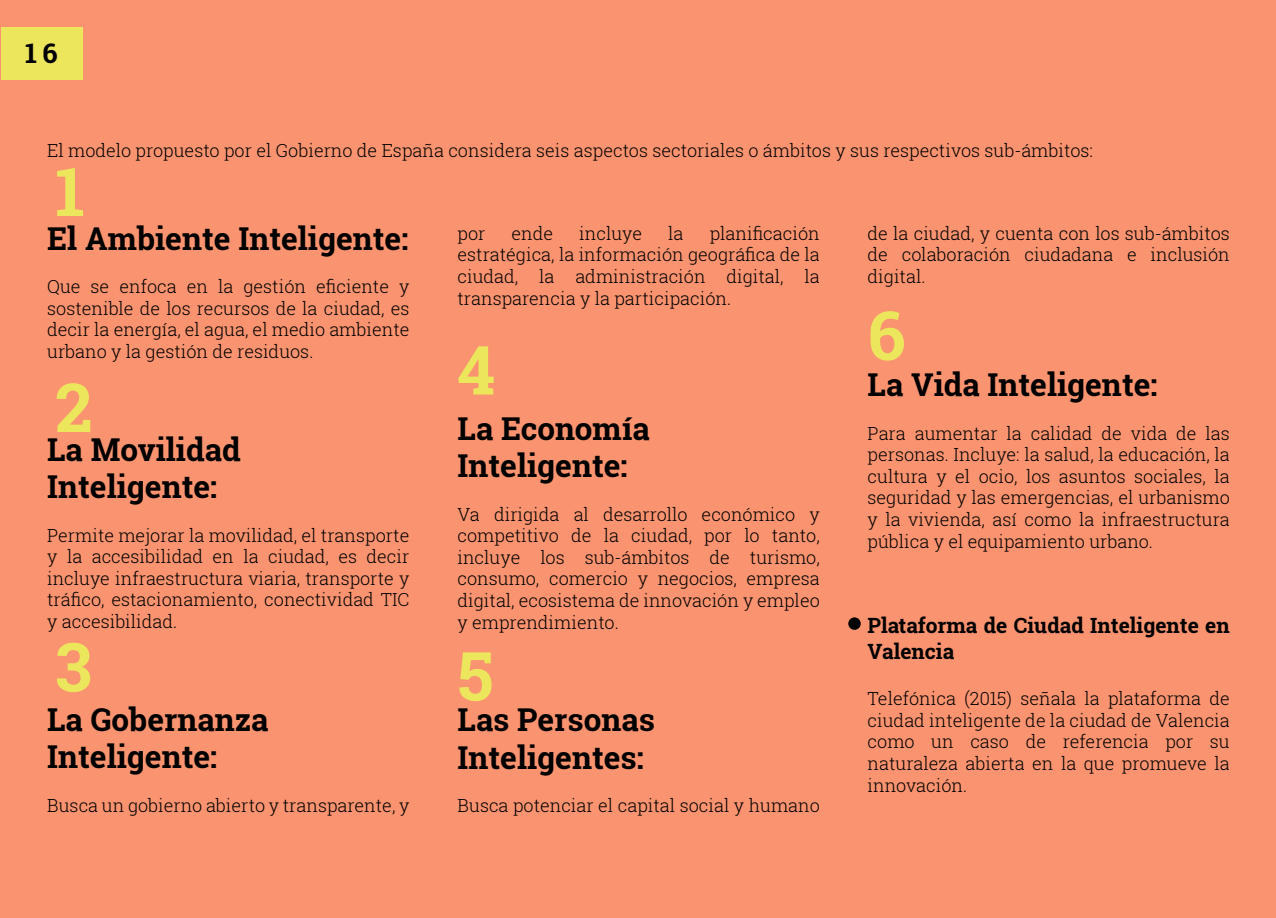
<style>
.page{position:relative;width:1276px;height:918px;background:#fa936f}
.page>*{position:absolute;margin:0;border:0;box-sizing:border-box;transform-origin:0 0}
.t1{font:700 67.65px "Roboto Slab";color:#ece65d}
.t2{font:700 31.5px/37.8px "Roboto Slab";color:#000}
.t3{font:700 27px "Roboto Slab";color:#000}
.t4{font:700 21px/25.2px "Roboto Slab";color:#000}
.t5{font:300 18px/21.6px "Roboto Slab";color:#000;text-align:justify}
</style>
<div class="page">
<div style="left:848px;top:617px;width:12px;height:13px;background:#000;border-radius:50%"></div>
<div style="left:1px;top:27px;width:82px;height:53px;background:#ece65d"></div>
<h3 class="t3" style="left:25px;top:35px;width:34px">16</h3>
<p class="t5" style="left:47px;top:139px;width:1047px">El modelo propuesto por el Gobierno de España considera seis aspectos sectoriales o ámbitos y sus respectivos sub-ámbitos:</p>
<h1 class="t1" style="left:55px;top:145px;width:31px">1</h1>
<h2 class="t2" style="left:47px;top:219px;width:363px">El Ambiente Inteligente:</h2>
<p class="t5" style="left:47px;top:275px;width:364px">Que se enfoca en la gestión eficiente y sostenible de los recursos de la ciudad, es decir la energía, el agua, el medio ambiente urbano y la gestión de residuos.</p>
<h1 class="t1" style="left:55px;top:361px;width:39px">2</h1>
<h2 class="t2" style="left:47px;top:430px;width:195px">La Movilidad<br>Inteligente:</h2>
<p class="t5" style="left:47px;top:524px;width:364px">Permite mejorar la movilidad, el transporte y la accesibilidad en la ciudad, es decir incluye infraestructura viaria, transporte y tráfico, estacionamiento, conectividad TIC y accesibilidad.</p>
<h1 class="t1" style="left:55px;top:621px;width:38px">3</h1>
<h2 class="t2" style="left:47px;top:700px;width:223px">La Gobernanza<br>Inteligente:</h2>
<p class="t5" style="left:47px;top:794px;width:364px">Busca un gobierno abierto y transparente, y</p>
<p class="t5" style="left:457px;top:222px;width:364px;text-indent:252px">planificación estratégica, la información geográfica de la ciudad, la administración digital, la transparencia y la participación.</p>
<p class="t5" style="left:457px;top:222px;width:29px">por</p>
<p class="t5" style="left:511px;top:222px;width:43px">ende</p>
<p class="t5" style="left:579px;top:222px;width:64px">incluye</p>
<p class="t5" style="left:668px;top:222px;width:17px">la</p>
<h1 class="t1" style="left:457px;top:324px;width:40px">4</h1>
<h2 class="t2" style="left:457px;top:409px;width:194px">La Economía<br>Inteligente:</h2>
<p class="t5" style="left:457px;top:503px;width:364px">Va dirigida al desarrollo económico y competitivo de la ciudad, por lo tanto, incluye los sub-ámbitos de turismo, consumo, comercio y negocios, empresa digital, ecosistema de innovación y empleo y emprendimiento.</p>
<h1 class="t1" style="left:457px;top:630px;width:38px">5</h1>
<h2 class="t2" style="left:457px;top:700px;width:199px">Las Personas<br>Inteligentes:</h2>
<p class="t5" style="left:457px;top:794px;width:364px">Busca potenciar el capital social y humano</p>
<p class="t5" style="left:867px;top:222px;width:364px">de la ciudad, y cuenta con los sub-ámbitos de colaboración ciudadana e inclusión digital.</p>
<h1 class="t1" style="left:867px;top:289px;width:39px">6</h1>
<h2 class="t2" style="left:867px;top:366px;width:291px">La Vida Inteligente:</h2>
<p class="t5" style="left:867px;top:422px;width:364px">Para aumentar la calidad de vida de las personas. Incluye: la salud, la educación, la cultura y el ocio, los asuntos sociales, la seguridad y las emergencias, el urbanismo y la vivienda, así como la infraestructura pública y el equipamiento urbano.</p>
<p class="t4" style="left:867px;top:613px;width:364px">Plataforma de Ciudad Inteligente en<br>Valencia</p>
<p class="t5" style="left:867px;top:687px;width:364px">Telefónica (2015) señala la plataforma de ciudad inteligente de la ciudad de Valencia como un caso de referencia por su naturaleza abierta en la que promueve la innovación.</p>
</div>
